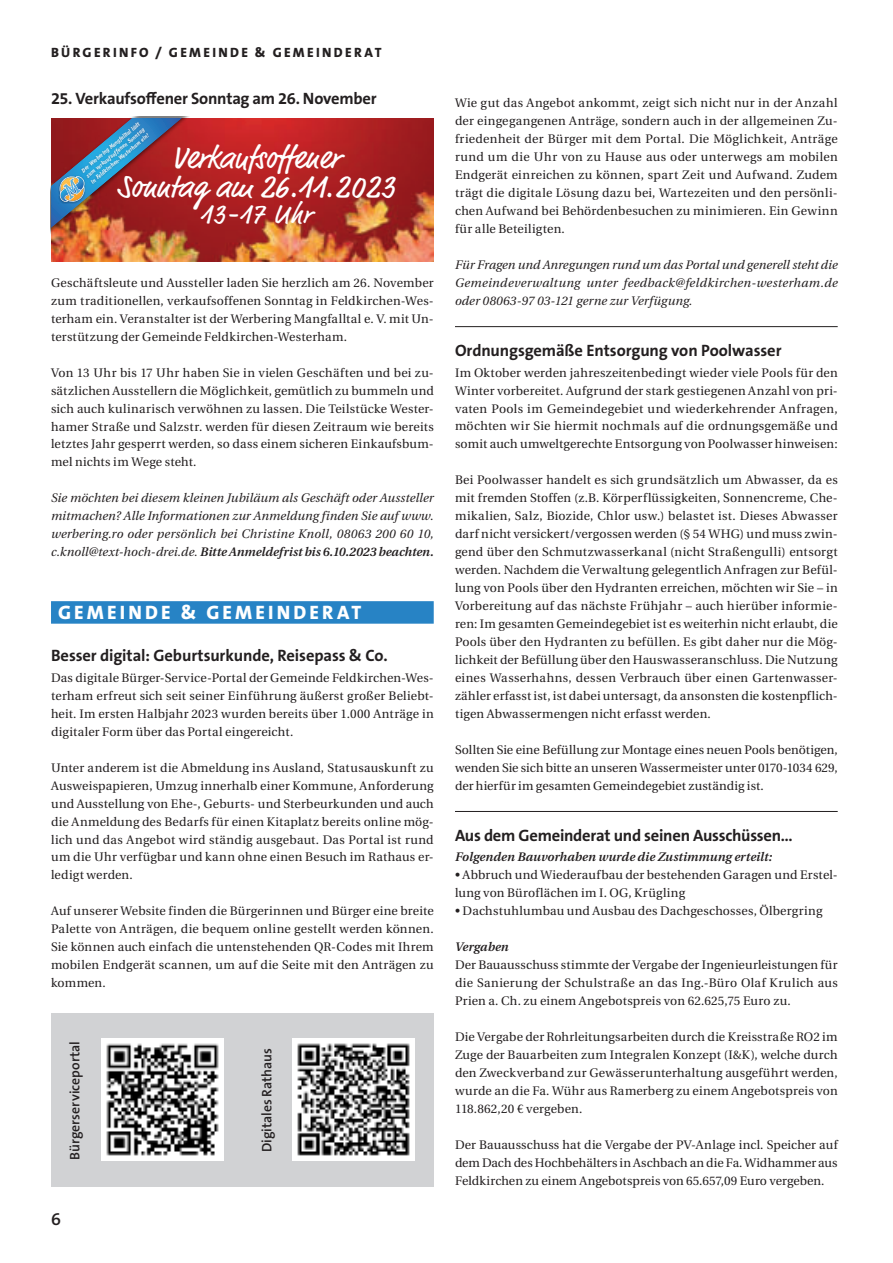
<style>
.page{position:relative;width:893px;height:1263px;background:#fff}
.page>*{position:absolute;margin:0;border:0;box-sizing:border-box;transform-origin:0 0}
.t1{font:32.25px/29.2px "Market Pro";color:#fff;text-align:center}
.t2{font:27.6px "Market Pro";letter-spacing:.03em;color:#fff}
.t3{font:800 19.5px "The Sans B W8";letter-spacing:.16em;color:#fff}
.t4{font:600 18px "The Sans B W6";color:#231f20}
.t5{font:700 16.5px "The Sans B W7";letter-spacing:-.01em;color:#231f20}
.t6{font:600 13.8px "The Sans B W6";color:#231f20}
.t7{font:800 13.5px "The Sans B W8";letter-spacing:.175em;color:#231f20}
.t8{font:12.3px/18px "Utopia";letter-spacing:.015em;color:#231f20;text-align:justify}
.t9{font:italic 12.3px/18px "Utopia";letter-spacing:.02em;color:#231f20;text-align:justify}
.t10{font:italic 600 12.3px "Utopia";letter-spacing:.01em;color:#231f20}
.t11{font:italic 700 5.55px/7.2px "Officina Serif";color:#fff;text-align:justify}
.s1{font-weight:600}
</style>
<div class="page">
<div style="left:51px;top:1013px;width:383px;height:173px;background:#d1d2d4"></div>
<hr style="left:455px;top:326px;width:383px;height:1px;background:#231f20">
<hr style="left:455px;top:811px;width:383px;height:1px;background:#231f20">
<img style="left:52px;top:118px;width:382px;height:143px">
<div style="left:51px;top:116px;width:140px;height:122px;background:#000;opacity:.5"></div>
<svg style="left:51px;top:118px;width:131px;height:110px;background:#7e4553"></svg>
<div style="left:51px;top:601px;width:383px;height:23px;background:#2783c5"></div>
<div style="left:101px;top:1039px;width:122px;height:122px;background:#fff"></div>
<img style="left:106px;top:1043px;width:113px;height:113px">
<div style="left:292px;top:1039px;width:122px;height:122px;background:#fff"></div>
<img style="left:297px;top:1043px;width:113px;height:113px">
<p class="t7" style="left:51px;top:45px;width:332px">BÜRGERINFO / GEMEINDE &amp; GEMEINDERAT</p>
<h3 class="t5" style="left:51px;top:90px;width:327px">25. Verkaufsoffener Sonntag am 26. November</h3>
<h1 class="t1" style="left:117px;top:147px;width:280px">Verkaufsoffener<br>Sonntag am 26.11.2023</h1>
<p class="t11" style="left:80px;top:169px;width:76px;rotate:-40deg">Der Werbering Mangfalltal lädt zum verkaufsoffenen Sonntag in Feldkirchen-Westerham ein!</p>
<h2 class="t2" style="left:200px;top:201px;width:113px">13-17 Uhr</h2>
<p class="t8" style="left:51px;top:274px;width:384px">Geschäftsleute und Aussteller laden Sie herzlich am 26. November zum traditionellen, verkaufsoffenen Sonntag in Feldkirchen-Wes&shy;terham ein. Veranstalter ist der Werbering Mangfalltal e. V. mit Un&shy;terstützung der Gemeinde Feldkirchen-Westerham.</p>
<p class="t8" style="left:51px;top:364px;width:384px">Von 13 Uhr bis 17 Uhr haben Sie in vielen Geschäften und bei zu&shy;sätzlichen Ausstellern die Möglichkeit, gemütlich zu bummeln und sich auch kulinarisch verwöhnen zu lassen. Die Teilstücke Wester&shy;hamer Straße und Salzstr. werden für diesen Zeitraum wie bereits letztes Jahr gesperrt werden, so dass einem sicheren Einkaufsbum&shy;mel nichts im Wege steht.</p>
<p class="t9" style="left:51px;top:490px;width:384px">Sie möchten bei diesem kleinen Jubiläum als Geschäft oder Aussteller mitmachen? Alle Informationen zur Anmeldung finden Sie auf www. werbering.ro oder persönlich bei Christine Knoll, 08063 200 60 10, c.knoll@text-hoch-drei.de. <span class="s1">Bitte Anmeldefrist bis 6.10.2023 beachten.</span></p>
<h3 class="t3" style="left:58px;top:602px;width:305px">GEMEINDE &amp; GEMEINDERAT</h3>
<h3 class="t5" style="left:51px;top:647px;width:338px">Besser digital: Geburtsurkunde, Reisepass &amp; Co.</h3>
<p class="t8" style="left:51px;top:669px;width:384px">Das digitale Bürger-Service-Portal der Gemeinde Feldkirchen-Wes&shy;terham erfreut sich seit seiner Einführung äußerst großer Beliebt&shy;heit. Im ersten Halbjahr 2023 wurden bereits über 1.000 Anträge in digitaler Form über das Portal eingereicht.</p>
<p class="t8" style="left:51px;top:759px;width:384px">Unter anderem ist die Abmeldung ins Ausland, Statusauskunft zu Ausweispapieren, Umzug innerhalb einer Kommune, Anforderung und Ausstellung von Ehe-, Geburts- und Sterbeurkunden und auch die Anmeldung des Bedarfs für einen Kitaplatz bereits online mög&shy;lich und das Angebot wird ständig ausgebaut. Das Portal ist rund um die Uhr verfügbar und kann ohne einen Besuch im Rathaus er&shy;ledigt werden.</p>
<p class="t8" style="left:51px;top:903px;width:384px">Auf unserer Website finden die Bürgerinnen und Bürger eine breite Palette von Anträgen, die bequem online gestellt werden können.<br>Sie können auch einfach die untenstehenden QR-Codes mit Ihrem mobilen Endgerät scannen, um auf die Seite mit den Anträgen zu kommen.</p>
<p class="t6" style="left:69px;top:1160px;width:120px;rotate:-90deg">Bürgerserviceportal</p>
<p class="t6" style="left:261px;top:1152px;width:105px;rotate:-90deg">Digitales Rathaus</p>
<h3 class="t4" style="left:51px;top:1211px;width:11px">6</h3>
<p class="t8" style="left:455px;top:95px;width:384px">Wie gut das Angebot ankommt, zeigt sich nicht nur in der Anzahl der eingegangenen Anträge, sondern auch in der allgemeinen Zu&shy;friedenheit der Bürger mit dem Portal. Die Möglichkeit, Anträge rund um die Uhr von zu Hause aus oder unterwegs am mobilen Endgerät einreichen zu können, spart Zeit und Aufwand. Zudem trägt die digitale Lösung dazu bei, Wartezeiten und den persönli&shy;chen Aufwand bei Behördenbesuchen zu minimieren. Ein Gewinn für alle Beteiligten.</p>
<p class="t9" style="left:455px;top:256px;width:384px">Für Fragen und Anregungen rund um das Portal und generell steht die Gemeindeverwaltung unter feedback@feldkirchen-westerham.de oder 08063-97 03-121 gerne zur Verfügung.</p>
<h3 class="t5" style="left:455px;top:342px;width:328px">Ordnungsgemäße Entsorgung von Poolwasser</h3>
<p class="t8" style="left:455px;top:364px;width:384px">Im Oktober werden jahreszeitenbedingt wieder viele Pools für den Winter vorbereitet. Aufgrund der stark gestiegenen Anzahl von pri&shy;vaten Pools im Gemeindegebiet und wiederkehrender Anfragen, möchten wir Sie hiermit nochmals auf die ordnungsgemäße und somit auch umweltgerechte Entsorgung von Poolwasser hinweisen:</p>
<p class="t8" style="left:455px;top:472px;width:384px">Bei Poolwasser handelt es sich grundsätzlich um Abwasser, da es mit fremden Stoffen (z.B. Körperflüssigkeiten, Sonnencreme, Che&shy;mikalien, Salz, Biozide, Chlor usw.) belastet ist. Dieses Abwasser darf nicht versickert/vergossen werden (§ 54 WHG) und muss zwin&shy;gend über den Schmutzwasserkanal (nicht Straßengulli) entsorgt werden. Nachdem die Verwaltung gelegentlich Anfragen zur Befül&shy;lung von Pools über den Hydranten erreichen, möchten wir Sie – in Vorbereitung auf das nächste Frühjahr – auch hierüber informie&shy;ren: Im gesamten Gemeindegebiet ist es weiterhin nicht erlaubt, die Pools über den Hydranten zu befüllen. Es gibt daher nur die Mög&shy;lichkeit der Befüllung über den Hauswasseranschluss. Die Nutzung eines Wasserhahns, dessen Verbrauch über einen Gartenwasser&shy;zähler erfasst ist, ist dabei untersagt, da ansonsten die kostenpflich&shy;tigen Abwassermengen nicht erfasst werden.</p>
<p class="t8" style="left:455px;top:741px;width:384px">Sollten Sie eine Befüllung zur Montage eines neuen Pools benötigen, wenden Sie sich bitte an unseren Wassermeister unter 0170-1034 629, der hierfür im gesamten Gemeindegebiet zuständig ist.</p>
<h3 class="t5" style="left:455px;top:826px;width:339px">Aus dem Gemeinderat und seinen Ausschüssen…</h3>
<p class="t10" style="left:455px;top:852px;width:319px">Folgenden Bauvorhaben wurde die Zustimmung erteilt:</p>
<p class="t8" style="left:455px;top:867px;width:384px">• Abbruch und Wiederaufbau der bestehenden Garagen und Erstel&shy;lung von Büroflächen im I. OG, Krügling</p>
<p class="t8" style="left:455px;top:903px;width:369px">• Dachstuhlumbau und Ausbau des Dachgeschosses, Ölbergring</p>
<p class="t10" style="left:455px;top:942px;width:55px">Vergaben</p>
<p class="t8" style="left:455px;top:956px;width:384px">Der Bauausschuss stimmte der Vergabe der Ingenieurleistungen für die Sanierung der Schulstraße an das Ing.-Büro Olaf Krulich aus Prien a. Ch. zu einem Angebotspreis von 62.625,75 Euro zu.</p>
<p class="t8" style="left:455px;top:1028px;width:384px">Die Vergabe der Rohrleitungsarbeiten durch die Kreisstraße RO2 im Zuge der Bauarbeiten zum Integralen Konzept (I&amp;K), welche durch den Zweckverband zur Gewässerunterhaltung ausgeführt werden, wurde an die Fa. Wühr aus Ramerberg zu einem Angebotspreis von 118.862,20 € vergeben.</p>
<p class="t8" style="left:455px;top:1136px;width:384px">Der Bauausschuss hat die Vergabe der PV-Anlage incl. Speicher auf dem Dach des Hochbehälters in Aschbach an die Fa. Widhammer aus Feldkirchen zu einem Angebotspreis von 65.657,09 Euro vergeben.</p>
</div>
